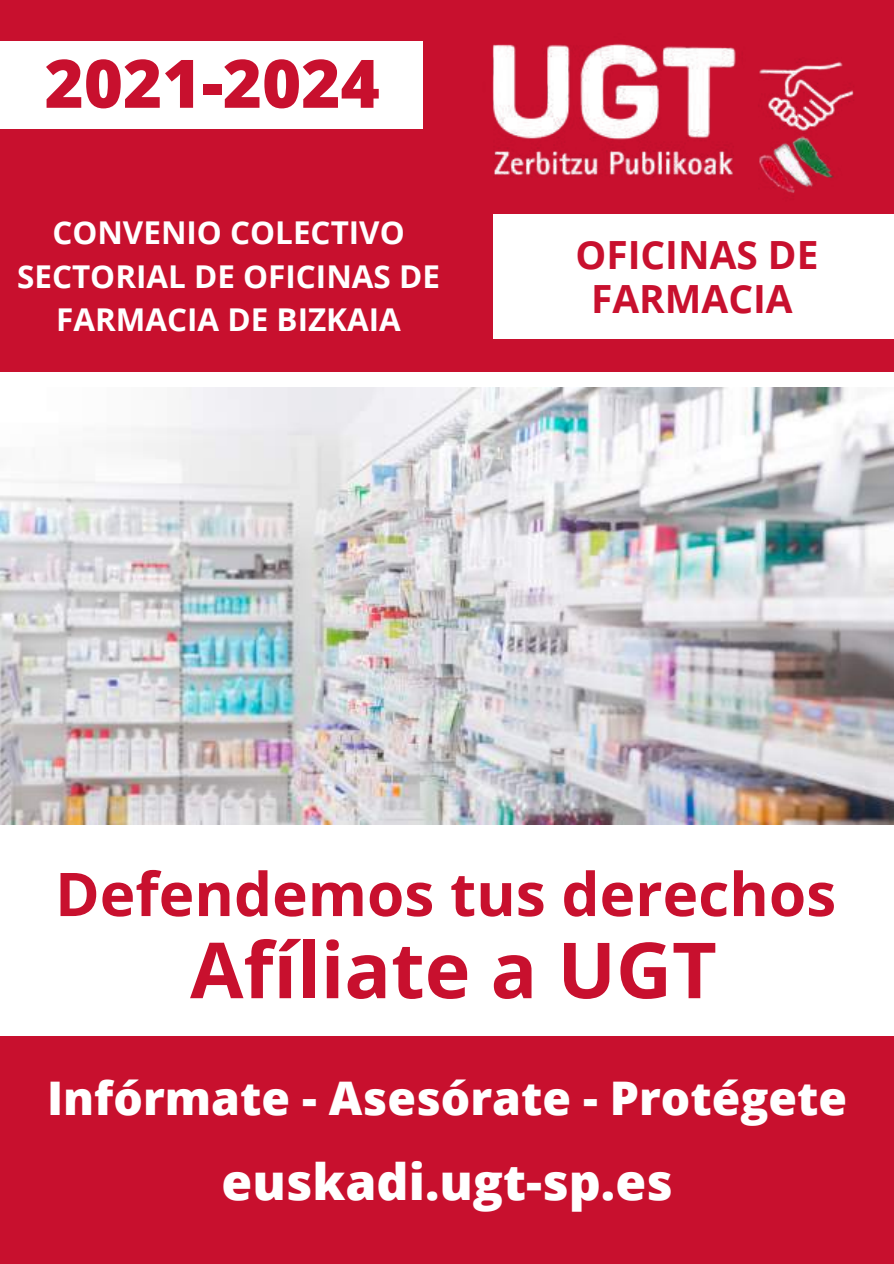
<style>
.page{position:relative;width:894px;height:1264px;background:#fff}
.page>*{position:absolute;margin:0;border:0;box-sizing:border-box;transform-origin:0 0}
.t1{font:700 77.4px "Open Sans";color:#c8102e}
.t2{font:800 66.9px "Open Sans";color:#c8102e}
.t3{font:700 60.3px "Open Sans";color:#c8102e}
.t4{font:800 49.95px "Open Sans";color:#fff}
.t5{font:800 46.35px "Open Sans";color:#fff}
.t6{font:700 38.85px/44px "Open Sans";color:#c8102e;text-align:center}
.t7{font:700 31.35px/43.3px "Open Sans";color:#fff;text-align:center}
</style>
<div class="page">
<div style="left:0;top:1036px;width:893px;height:227px;background:#c8102e"></div>
<div style="left:0;top:0;width:893px;height:372px;background:#c8102e"></div>
<img style="left:492px;top:43px;width:401px;height:172px">
<div style="left:0;top:42px;width:422px;height:86px;background:#fff"></div>
<div style="left:493px;top:215px;width:400px;height:124px;background:#fff"></div>
<img style="left:0;top:387px;width:893px;height:437px">
<h2 class="t2" style="left:45px;top:36px;width:336px">2021-2024</h2>
<p class="t7" style="left:17px;top:210px;width:424px">CONVENIO COLECTIVO<br>SECTORIAL DE OFICINAS DE<br>FARMACIA DE BIZKAIA</p>
<p class="t6" style="left:575px;top:232px;width:244px">OFICINAS DE<br>FARMACIA</p>
<h3 class="t3" style="left:55px;top:851px;width:782px">Defendemos tus derechos</h3>
<h1 class="t1" style="left:190px;top:915px;width:528px">Afíliate a UGT</h1>
<h3 class="t5" style="left:47px;top:1065px;width:801px">Infórmate - Asesórate - Protégete</h3>
<h3 class="t4" style="left:221px;top:1146px;width:453px">euskadi.ugt-sp.es</h3>
</div>
